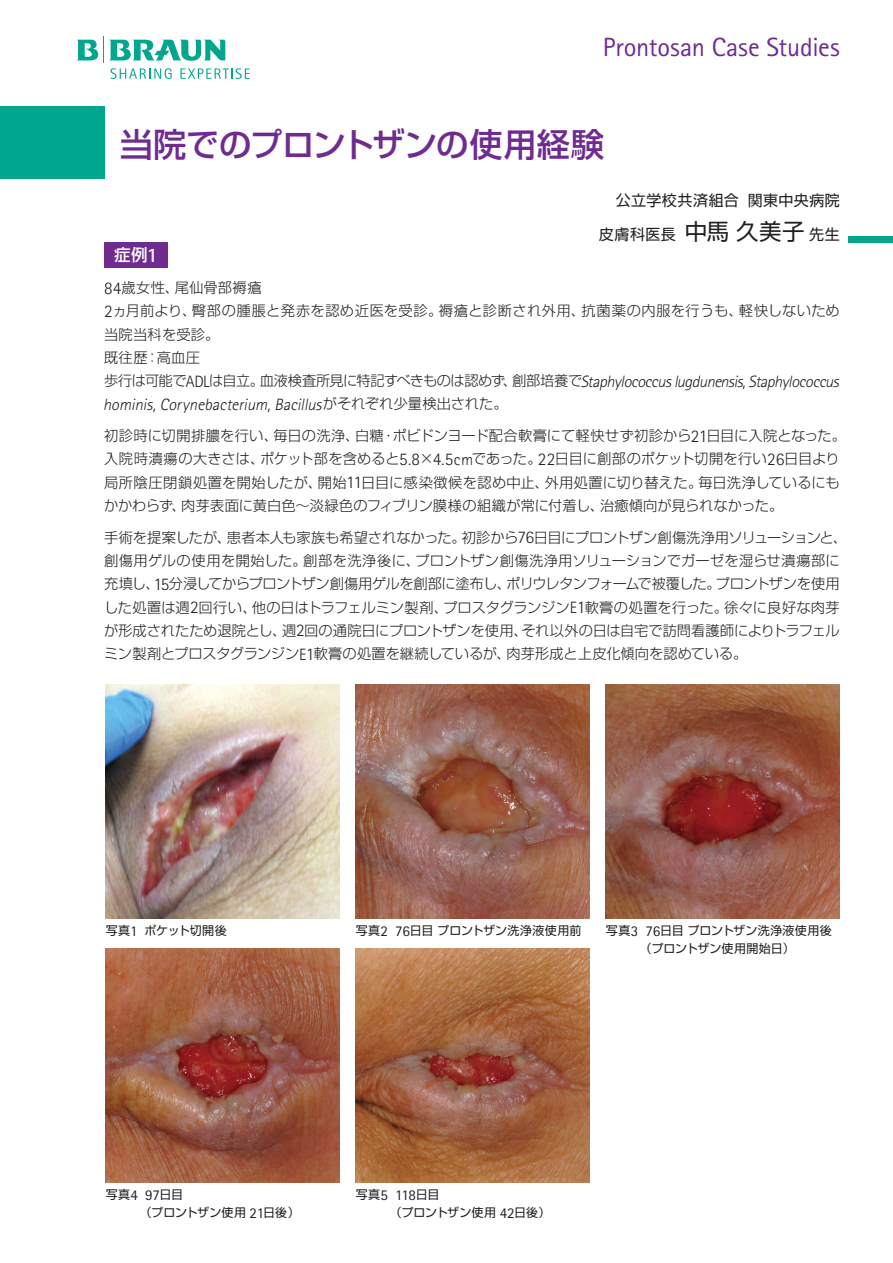
<style>
.page{position:relative;width:893px;height:1263px;background:#fff}
.page>*{position:absolute;margin:0;border:0;box-sizing:border-box;transform-origin:0 0}
.t1{font:500 33px "Shin Go Pro";letter-spacing:-.015em;color:#702b91}
.t2{font:26.4px "Rotis Sans Serif";letter-spacing:-.01em;color:#702b91}
.t3{font:500 16.5px "Shin Go Pro";color:#fff}
.t4{font:italic 300 16.35px/23.2px "Rotis Sans Serif";color:#231f20}
.t5{font:15px "Shin Go Pro";letter-spacing:.03em;color:#231f20}
.t6{font:300 14.25px/23.2px "Shin Go Pro";color:#231f20}
.t7{font:300 14.25px/23.2px "Shin Go Pro";letter-spacing:.025em;color:#231f20}
.t8{font:12px/18px "Shin Go Pro";letter-spacing:.015em;color:#231f20}
.t9{font:12px "Shin Go Pro";letter-spacing:-.01em;color:#231f20}
.s1{font-size:22.5px}
.s2{font-family:"Rotis Sans Serif";font-size:17.85px}
.s3{font-family:"Shin Go Pro";font-style:normal;font-size:14.25px}
.s4{font-style:normal}
.s5{font-family:"Rotis Sans Serif";font-size:16.35px}
.s6{font-family:"Rotis Sans Serif";font-weight:700;font-size:20.7px}
.s7{font-family:"Rotis Sans Serif";font-size:15px}
</style>
<div class="page">
<svg style="left:76px;top:37px;width:174px;height:42px"></svg>
<div style="left:0;top:106px;width:104px;height:73px;background:#00a78e"></div>
<div style="left:848px;top:236px;width:45px;height:6px;background:#00a78e"></div>
<div style="left:104px;top:242px;width:64px;height:26px;background:#702b91"></div>
<img style="left:106px;top:685px;width:234px;height:233px">
<img style="left:106px;top:948px;width:234px;height:234px">
<img style="left:356px;top:685px;width:234px;height:233px">
<img style="left:356px;top:948px;width:234px;height:234px">
<img style="left:606px;top:685px;width:234px;height:233px">
<h2 class="t2" style="left:603px;top:31px;width:239px">Prontosan Case Studies</h2>
<h1 class="t1" style="left:120px;top:117px;width:485px">当院でのプロントザンの使用経験</h1>
<p class="t5" style="left:616px;top:188px;width:225px">公立学校共済組合 関東中央病院</p>
<p class="t5" style="left:599px;top:222px;width:242px">皮膚科医長 <span class="s1">中馬久美子</span>先生</p>
<p class="t7" style="left:104px;top:274px;width:737px"><span class="s2">84</span>歳女性、尾仙骨部褥瘡<br><span class="s2">2</span>ヵ月前より、臀部の腫脹と発赤を認め近医を受診。褥瘡と診断され外用、抗菌薬の内服を行うも、軽快しないため当院当科を受診。<br>既往歴：高血圧</p>
<p class="t4" style="left:103px;top:370px;width:740px"><span class="s3">歩行は可能で</span><span class="s4">A D L</span> <span class="s3">は自立。血液検査所見に特記すべきものは認めず、創部培養で</span>Staphylococcuslugdunensis,Staphylococcus hominis,Corynebacterium,Bacillus<span class="s3">がそれぞれ少量検出された。</span></p>
<p class="t6" style="left:104px;top:422px;width:743px">初診時に切開排膿を行い、毎日の洗浄、白糖・ポビドンヨード配合軟膏にて軽快せず初診から<span class="s2">21</span>日目に入院となった。入院時潰瘍の大きさは、ポケット部を含めると<span class="s2">5</span><span class="s5">.</span><span class="s2">8</span>×<span class="s2">4</span><span class="s5">.</span><span class="s2">5</span><span class="s5">cm</span>であった。<span class="s2">22</span>日目に創部のポケット切開を行い<span class="s2">26</span>日目より局所陰圧閉鎖処置を開始したが、開始<span class="s2">11</span>日目に感染徴候を認め中止、外用処置に切り替えた。毎日洗浄しているにもかかわらず、肉芽表面に黄白色～淡緑色のフィブリン膜様の組織が常に付着し、治癒傾向が見られなかった。</p>
<p class="t6" style="left:104px;top:524px;width:744px">手術を提案したが、患者本人も家族も希望されなかった。初診から<span class="s2">76</span>日目にプロントザン創傷洗浄用ソリューションと、創傷用ゲルの使用を開始した。創部を洗浄後に、プロントザン創傷洗浄用ソリューションでガーゼを湿らせ潰瘍部に充填し、<span class="s2">15</span>分浸してからプロントザン創傷用ゲルを創部に塗布し、ポリウレタンフォームで被覆した。プロントザンを使用した処置は週<span class="s2">2</span>回行い、他の日はトラフェルミン製剤、プロスタグランジン<span class="s5">E</span><span class="s2">1</span>軟膏の処置を行った。徐々に良好な肉芽が形成されたため退院とし、週<span class="s2">2</span>回の通院日にプロントザンを使用、それ以外の日は自宅で訪問看護師によりトラフェルミン製剤とプロスタグランジン<span class="s5">E</span><span class="s2">1</span>軟膏の処置を継続しているが、肉芽形成と上皮化傾向を認めている。</p>
<p class="t3" style="left:114px;top:242px;width:45px">症例<span class="s6">1</span></p>
<p class="t9" style="left:106px;top:921px;width:122px">写真<span class="s7">1</span> ポケット切開後</p>
<p class="t8" style="left:356px;top:920px;width:227px">写真<span class="s7">2 76</span>日目プロントザン洗浄液使用前</p>
<p class="t8" style="left:606px;top:920px;width:227px;text-align:center">写真<span class="s7">3 76</span>日目プロントザン洗浄液使用後（プロントザン使用開始日）</p>
<p class="t8" style="left:140px;top:1184px;width:161px;text-indent:-34px">写真<span class="s7">4 97</span>日目<br>（プロントザン使用 <span class="s7">21</span>日後）</p>
<p class="t8" style="left:390px;top:1184px;width:162px;text-indent:-34px">写真<span class="s7">5 118</span>日目<br>（プロントザン使用 <span class="s7">42</span>日後）</p>
</div>
